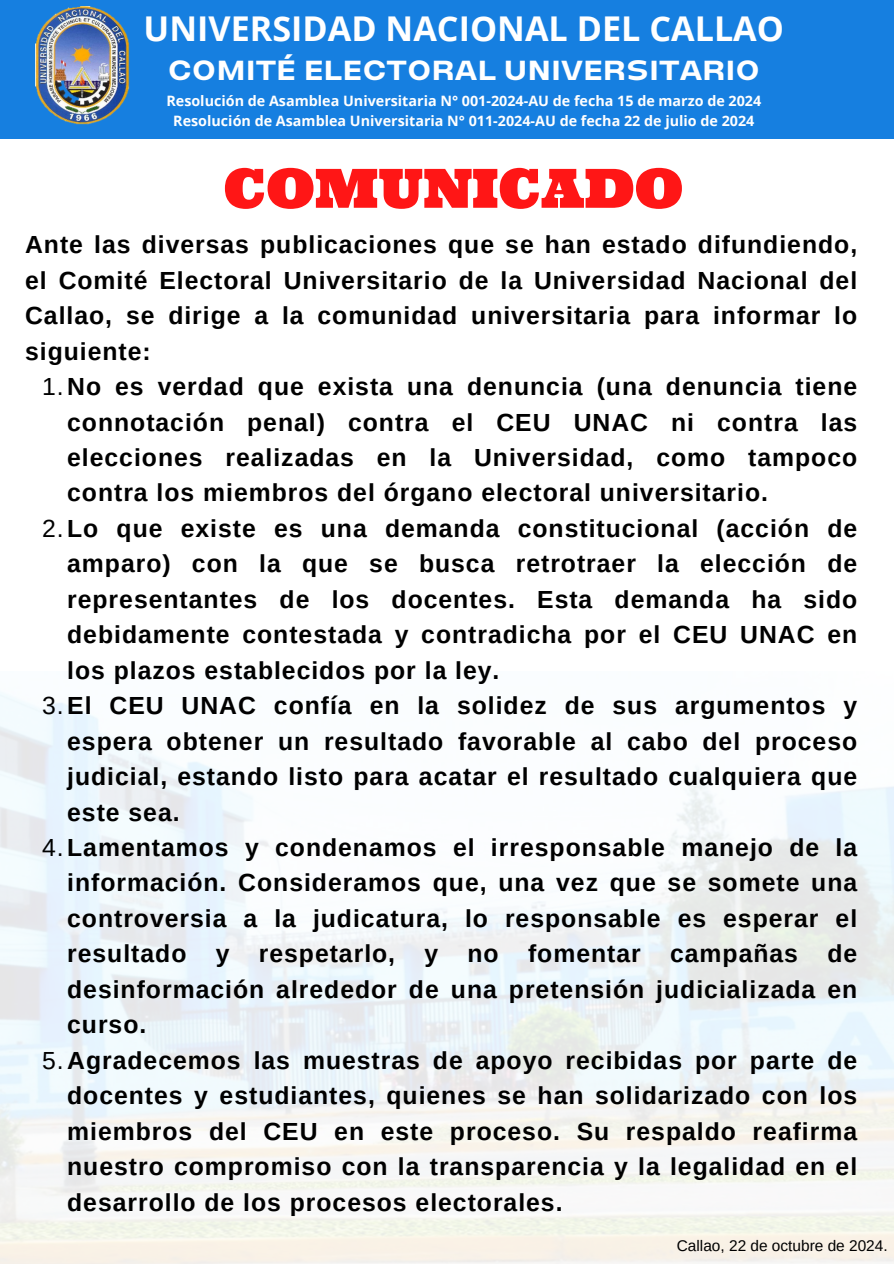
<style>
.page{position:relative;width:894px;height:1264px;background:#fff}
.page>*{position:absolute;margin:0;border:0;box-sizing:border-box;transform-origin:0 0}
.t1{font:54px "Ultra";color:#ff1616}
.t2{font:700 34.2px "Open Sans";color:#fff}
.t3{font:700 expanded 27.6px "Lazord";color:#fff}
.t4{font:700 24.75px/35.4px "Arimo";letter-spacing:.04em;color:#000;text-align:justify}
.t5{font:15.45px "Arimo";color:#000}
.t6{font:700 14.25px/19.8px "Open Sans";color:#fff;text-align:center}
.s1{font-weight:400}
</style>
<div class="page">
<div style="left:0;top:0;width:893px;height:138px;background:#167fe0"></div>
<img style="left:35px;top:6px;width:95px;height:119px">
<h1 class="t2" style="left:144px;top:4px;width:641px">UNIVERSIDAD NACIONAL DEL CALLAO</h1>
<h1 class="t3" style="left:168px;top:57px;width:593px">COMITÉ ELECTORAL UNIVERSITARIO</h1>
<h1 class="t6" style="left:166px;top:90px;width:596px">Resolución de Asamblea Universitaria N° 001-2024-AU de fecha 15 de marzo de 2024<br>Resolución de Asamblea Universitaria N° 011-2024-AU de fecha 22 de julio de 2024</h1>
<p class="t1" style="left:223px;top:153px;width:461px">COMUNICADO</p>
<h2 class="t4" style="left:25px;top:227px;width:833px">Ante las diversas publicaciones que se han estado difundiendo, el Comité Electoral Universitario de la Universidad Nacional del Callao, se dirige a la comunidad universitaria para informar lo siguiente:</h2>
<p class="t4" style="left:67px;top:369px;width:791px;text-indent:-25px"><span class="s1">1.</span>No es verdad que exista una denuncia (una denuncia tiene connotación penal) contra el CEU UNAC ni contra las elecciones realizadas en la Universidad, como tampoco contra los miembros del órgano electoral universitario.</p>
<p class="t4" style="left:67px;top:510px;width:791px;text-indent:-25px"><span class="s1">2.</span>Lo que existe es una demanda constitucional (acción de amparo) con la que se busca retrotraer la elección de representantes de los docentes. Esta demanda ha sido debidamente contestada y contradicha por el CEU UNAC en los plazos establecidos por la ley.</p>
<p class="t4" style="left:67px;top:688px;width:791px;text-indent:-25px"><span class="s1">3.</span>El CEU UNAC confía en la solidez de sus argumentos y espera obtener un resultado favorable al cabo del proceso judicial, estando listo para acatar el resultado cualquiera que este sea.</p>
<p class="t4" style="left:67px;top:829px;width:791px;text-indent:-25px"><span class="s1">4.</span>Lamentamos y condenamos el irresponsable manejo de la información. Consideramos que, una vez que se somete una controversia a la judicatura, lo responsable es esperar el resultado y respetarlo, y no fomentar campañas de desinformación alrededor de una pretensión judicializada en curso.</p>
<p class="t4" style="left:67px;top:1042px;width:791px;text-indent:-25px"><span class="s1">5.</span>Agradecemos las muestras de apoyo recibidas por parte de docentes y estudiantes, quienes se han solidarizado con los miembros del CEU en este proceso. Su respaldo reafirma nuestro compromiso con la transparencia y la legalidad en el desarrollo de los procesos electorales.</p>
<h4 class="t5" style="left:676px;top:1236px;width:212px">Callao, 22 de octubre de 2024.</h4>
</div>
